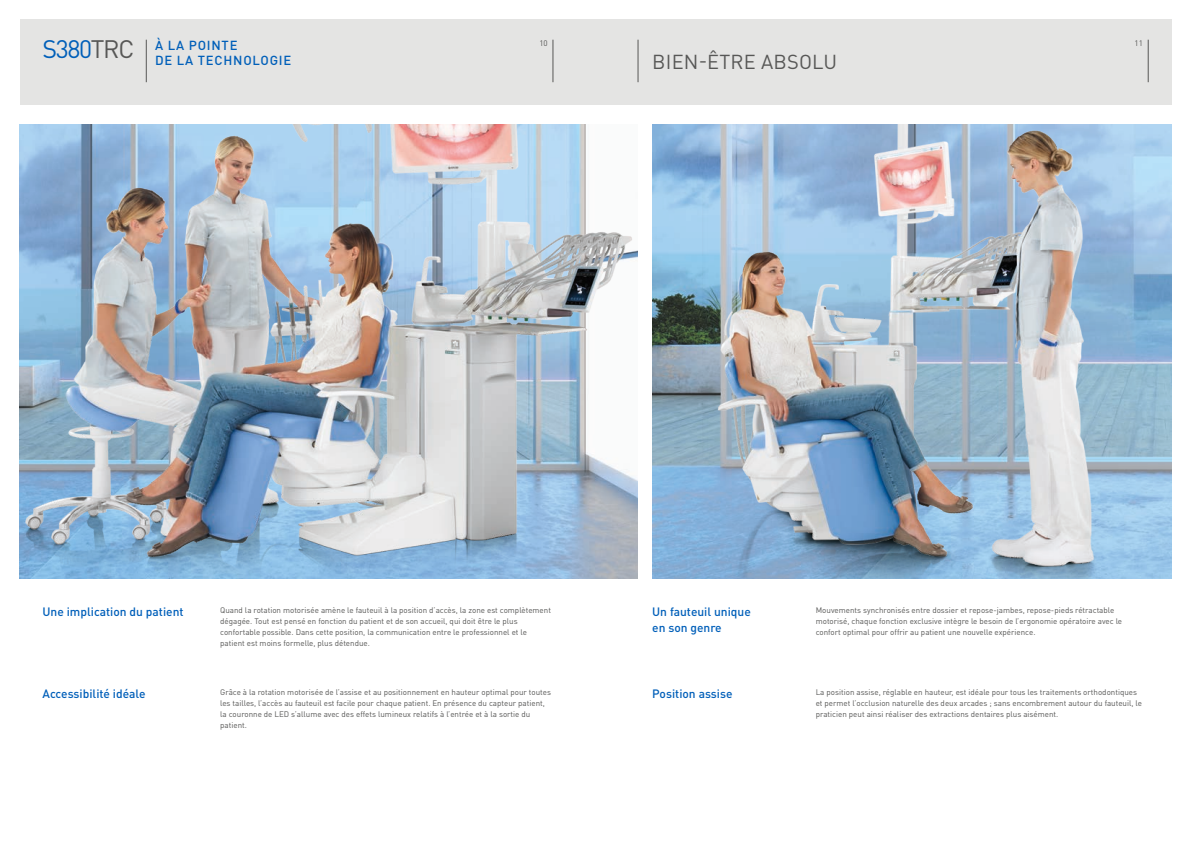
<style>
.page{position:relative;width:1191px;height:842px;background:#fff}
.page>*{position:absolute;margin:0;border:0;box-sizing:border-box;transform-origin:0 0}
.t1{font:20px "DIN Pro";letter-spacing:.01em;color:#575756}
.t2{font:500 13px "DIN Pro";letter-spacing:.06em;color:#005fb9}
.t3{font:500 12px/16px "DIN Pro";color:#005fb9}
.t4{font:8px/11px "DIN Pro";color:#575756}
.s1{font-weight:400;font-size:25px}
.s2{font-weight:400;font-size:25px;color:#575756}
</style>
<div class="page">
<img style="left:20px;top:125px;width:618px;height:453px">
<img style="left:652px;top:125px;width:519px;height:453px">
<img style="left:702px;top:125px;width:407px;height:453px">
<div style="left:20px;top:20px;width:1151px;height:85px;background:#e4e4e3"></div>
<hr style="left:553px;top:40px;width:1px;height:42px;background:#575756">
<hr style="left:1148px;top:40px;width:1px;height:42px;background:#575756">
<hr style="left:638px;top:40px;width:1px;height:42px;background:#575756">
<hr style="left:146px;top:40px;width:1px;height:42px;background:#575756">
<h2 class="t2" style="left:43px;top:36px;width:196px"><span class="s1">S380</span><span class="s2">TRC</span> À LA POINTE</h2>
<p class="t4" style="left:539px;top:37px;width:10px">10</p>
<p class="t4" style="left:1134px;top:37px;width:10px">11</p>
<h2 class="t2" style="left:155px;top:52px;width:138px">DE LA TECHNOLOGIE</h2>
<h1 class="t1" style="left:652px;top:48px;width:186px">BIEN-ÊTRE ABSOLU</h1>
<p class="t4" style="left:220px;top:604px;width:332px">Quand la rotation motorisée amène le fauteuil à la position d’accès, la zone est complètement dégagée. Tout est pensé en fonction du patient et de son accueil, qui doit être le plus confortable possible. Dans cette position, la communication entre le professionnel et le patient est moins formelle, plus détendue.</p>
<h3 class="t3" style="left:43px;top:603px;width:143px">Une implication du patient</h3>
<h3 class="t3" style="left:652px;top:603px;width:100px">Un fauteuil unique en son genre</h3>
<p class="t4" style="left:815px;top:604px;width:308px">Mouvements synchronisés entre dossier et repose-jambes, repose-pieds rétractable motorisé, chaque fonction exclusive intègre le besoin de l’ergonomie opératoire avec le confort optimal pour offrir au patient une nouvelle expérience.</p>
<h3 class="t3" style="left:43px;top:685px;width:104px">Accessibilité idéale</h3>
<h3 class="t3" style="left:652px;top:685px;width:82px">Position assise</h3>
<p class="t4" style="left:220px;top:686px;width:332px">Grâce à la rotation motorisée de l’assise et au positionnement en hauteur optimal pour toutes les tailles, l’accès au fauteuil est facile pour chaque patient. En présence du capteur patient, la couronne de LED s’allume avec des effets lumineux relatifs à l’entrée et à la sortie du patient.</p>
<p class="t4" style="left:815px;top:686px;width:328px">La position assise, réglable en hauteur, est idéale pour tous les traitements orthodontiques et permet l’occlusion naturelle des deux arcades ; sans encombrement autour du fauteuil, le praticien peut ainsi réaliser des extractions dentaires plus aisément.</p>
</div>
